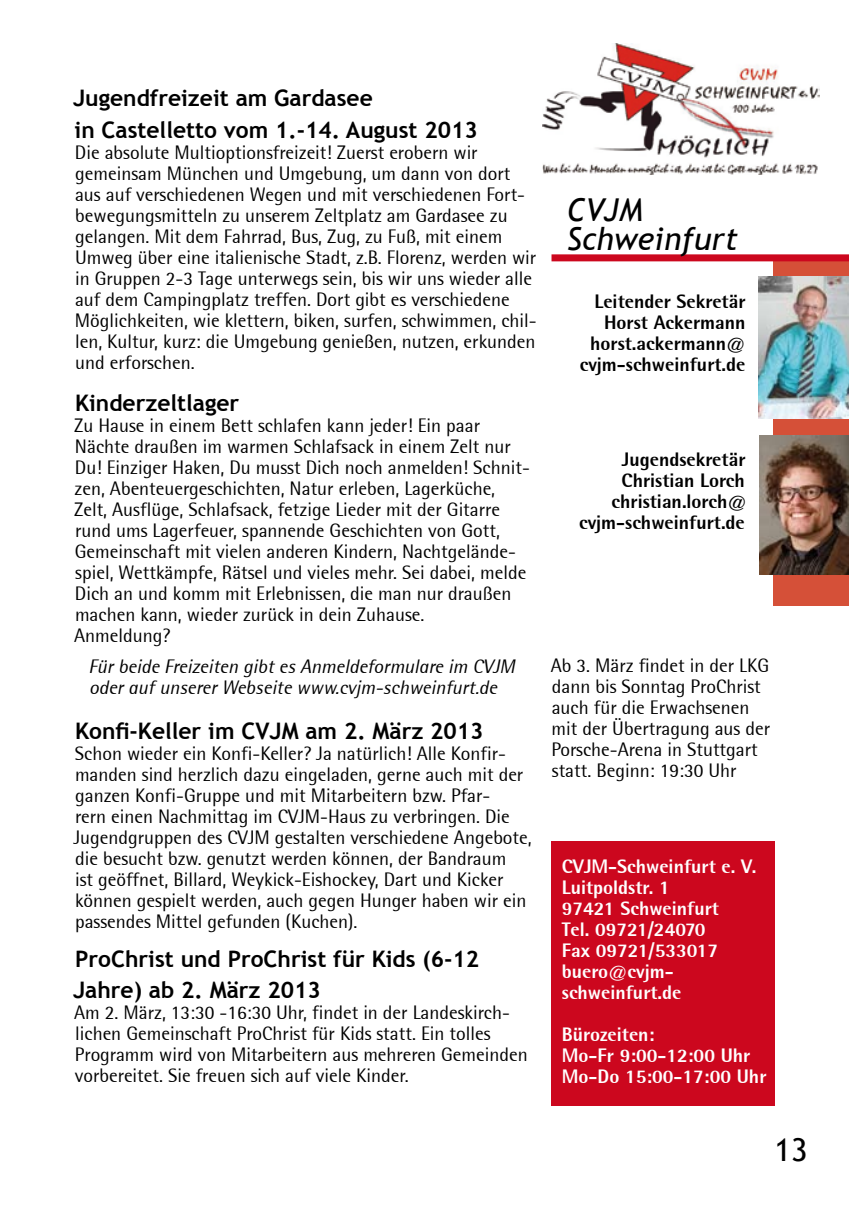
<style>
.page{position:relative;width:849px;height:1206px;background:#fff}
.page>*{position:absolute;margin:0;border:0;box-sizing:border-box;transform-origin:0 0}
.t1{font:italic 31.5px/29.8px "Trebuchet MS";color:#000}
.t2{font:31.5px "Trebuchet MS";color:#000}
.t3{font:700 22.75px/31.5px "Trebuchet MS";color:#000}
.t4{font:19.25px/21px "Rotis Semi Sans";color:#000}
.t5{font:800 19.25px/21px "Rotis Semi Sans";color:#fff}
.t6{font:800 19.25px/21px "Rotis Semi Sans";color:#000;text-align:right}
.t7{font:italic 19.25px/21px "Rotis Semi Sans";color:#000}
</style>
<div class="page">
<div style="left:773px;top:259px;width:75px;height:346px;background:#d55038"></div>
<div style="left:551px;top:841px;width:223px;height:264px;background:#cc071e"></div>
<img style="left:758px;top:277px;width:90px;height:141px">
<div style="left:551px;top:254px;width:297px;height:7px;background:#cc071e"></div>
<img style="left:542px;top:43px;width:277px;height:131px">
<img style="left:759px;top:435px;width:89px;height:139px">
<p class="t3" style="left:73px;top:82px;width:406px">Jugendfreizeit am Gardasee<br>in Castelletto vom 1.-14. August 2013</p>
<p class="t4" style="left:75px;top:141px;width:463px">Die absolute Multioptionsfreizeit! Zuerst erobern wir gemeinsam München und Umgebung, um dann von dort aus auf verschiedenen Wegen und mit verschiedenen Fort&shy;bewegungsmitteln zu unserem Zeltplatz am Gardasee zu gelangen. Mit dem Fahrrad, Bus, Zug, zu Fuß, mit einem Umweg über eine italienische Stadt, z.B. Florenz, werden wir in Gruppen 2-3 Tage unterwegs sein, bis wir uns wieder alle auf dem Campingplatz treffen. Dort gibt es verschiedene Möglichkeiten, wie klettern, biken, surfen, schwimmen, chil&shy;len, Kultur, kurz: die Umgebung genießen, nutzen, erkunden und erforschen.</p>
<p class="t3" style="left:75px;top:387px;width:166px">Kinderzeltlager</p>
<p class="t4" style="left:74px;top:414px;width:457px">Zu Hause in einem Bett schlafen kann jeder! Ein paar Nächte draußen im warmen Schlafsack in einem Zelt nur Du! Einziger Haken, Du musst Dich noch anmelden! Schnit&shy;zen, Abenteuergeschichten, Natur erleben, Lagerküche, Zelt, Ausflüge, Schlafsack, fetzige Lieder mit der Gitarre rund ums Lagerfeuer, spannende Geschichten von Gott, Gemeinschaft mit vielen anderen Kindern, Nachtgelände&shy;spiel, Wettkämpfe, Rätsel und vieles mehr. Sei dabei, melde Dich an und komm mit Erlebnissen, die man nur draußen machen kann, wieder zurück in dein Zuhause.<br>Anmeldung?</p>
<p class="t7" style="left:89px;top:656px;width:427px">Für beide Freizeiten gibt es Anmeldeformulare im CVJM oder auf unserer Webseite www.cvjm-schweinfurt.de</p>
<p class="t3" style="left:75px;top:715px;width:410px">Konfi-Keller im CVJM am 2. März 2013</p>
<p class="t4" style="left:73px;top:743px;width:459px">Schon wieder ein Konfi-Keller? Ja natürlich! Alle Konfir&shy;manden sind herzlich dazu eingeladen, gerne auch mit der ganzen Konfi-Gruppe und mit Mitarbeitern bzw. Pfar-<br>rern einen Nachmittag im CVJM-Haus zu verbringen. Die Jugendgruppen des CVJM gestalten verschiedene Angebote, die besucht bzw. genutzt werden können, der Bandraum<br>ist geöffnet, Billard, Weykick-Eishockey, Dart und Kicker können gespielt werden, auch gegen Hunger haben wir ein passendes Mittel gefunden (Kuchen).</p>
<p class="t3" style="left:73px;top:943px;width:407px">ProChrist und ProChrist für Kids (6-12<br>Jahre) ab 2. März 2013</p>
<p class="t4" style="left:74px;top:1002px;width:455px">Am 2. März, 13:30 -16:30 Uhr, findet in der Landeskirch&shy;lichen Gemeinschaft ProChrist für Kids statt. Ein tolles Programm wird von Mitarbeitern aus mehreren Gemeinden vorbereitet. Sie freuen sich auf viele Kinder.</p>
<h1 class="t1" style="left:566px;top:195px;width:172px">CVJM<br>Schweinfurt</h1>
<p class="t6" style="left:579px;top:291px;width:167px">Leitender Sekretär<br>Horst Ackermann horst.ackermann@ cvjm-schweinfurt.de</p>
<p class="t6" style="left:579px;top:448px;width:169px">Jugendsekretär<br>Christian Lorch christian.lorch@ cvjm-schweinfurt.de</p>
<p class="t4" style="left:550px;top:655px;width:221px">Ab 3. März findet in der LKG dann bis Sonntag ProChrist auch für die Erwachsenen mit der Übertragung aus der<br>Porsche-Arena in Stuttgart statt. Beginn: 19:30 Uhr</p>
<p class="t5" style="left:561px;top:855px;width:196px">CVJM-Schweinfurt e. V.<br>Luitpoldstr. 1<br>97421 Schweinfurt<br>Tel. 09721/24070<br>Fax 09721/533017 buero@cvjm&shy;schweinfurt.de</p>
<p class="t5" style="left:561px;top:1023px;width:206px">Bürozeiten:<br>Mo-Fr 9:00-12:00 Uhr<br>Mo-Do 15:00-17:00 Uhr</p>
<h1 class="t2" style="left:774px;top:1131px;width:31px">13</h1>
</div>
